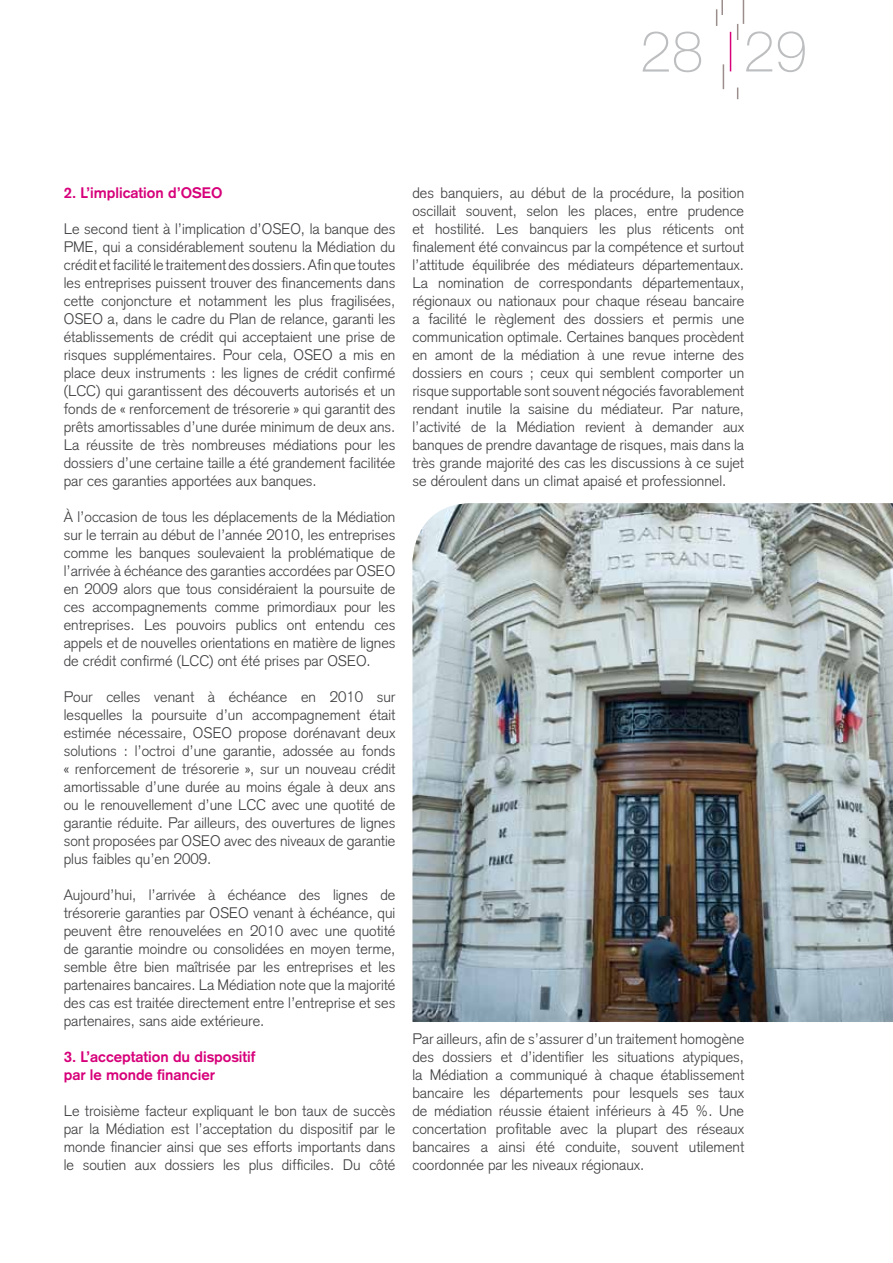
<style>
.page{position:relative;width:893px;height:1263px;background:#fff}
.page>*{position:absolute;margin:0;border:0;box-sizing:border-box;transform-origin:0 0}
.t1{font:100 57px "Helvetica Neue";color:#bdbec0}
.t2{font:300 15px/18px "Akzidenz Grotesk";color:#3e3d40;text-align:justify}
.t3{font:700 15px/18px "Akzidenz Grotesk";color:#d7007a}
</style>
<div class="page">
<img style="left:412px;top:503px;width:481px;height:519px">
<svg style="left:716px;top:0;width:7px;height:26px"></svg>
<hr style="left:730px;top:32px;width:1px;height:39px;background:#d7007a">
<svg style="left:737px;top:0;width:7px;height:40px"></svg>
<svg style="left:723px;top:64px;width:1px;height:25px"></svg>
<h1 class="t1" style="left:640px;top:19px;width:168px">28 29</h1>
<p class="t3" style="left:64px;top:184px;width:159px">2. L’implication d’OSEO</p>
<p class="t2" style="left:64px;top:220px;width:333px">Le second tient à l’implication d’OSEO, la banque des PME, qui a considérablement soutenu la Médiation du crédit et facilité le traitement des dossiers. Afin que toutes les entreprises puissent trouver des financements dans cette conjoncture et notamment les plus fragilisées, OSEO a, dans le cadre du Plan de relance, garanti les établissements de crédit qui acceptaient une prise de risques supplémentaires. Pour cela, OSEO a mis en place deux instruments : les lignes de crédit confirmé (LCC</p>
<p class="t2" style="left:64px;top:382px;width:333px;text-indent:32px">) qui garantissent des découverts autorisés et un fonds de « renforcement de trésorerie » qui garantit des prêts amortissables d’une durée minimum de deux ans.<br>La réussite de très nombreuses médiations pour les dossiers d’une certaine taille a été grandement facilitée par ces garanties apportées aux banques.</p>
<p class="t2" style="left:64px;top:508px;width:333px">À l’occasion de tous les déplacements de la Médiation sur le terrain au début de l’année 2010, les entreprises comme les banques soulevaient la problématique de l’arrivée à échéance des garanties accordées par OSEO en 2009 alors que tous considéraient la poursuite de ces accompagnements comme primordiaux pour les entreprises. Les pouvoirs publics ont entendu ces appels et de nouvelles orientations en matière de lignes de crédit confirmé (LCC</p>
<p class="t2" style="left:209px;top:652px;width:163px">) ont été prises par OSEO.</p>
<p class="t2" style="left:64px;top:688px;width:333px">Pour celles venant à échéance en 2010 sur lesquelles la poursuite d’un accompagnement était estimée nécessaire, OSEO propose dorénavant deux solutions : l’octroi d’une garantie, adossée au fonds « renforcement de trésorerie », sur un nouveau crédit amortissable d’une durée au moins égale à deux ans ou le renouvellement d’une LCC</p>
<p class="t2" style="left:64px;top:796px;width:333px;text-indent:208px">avec une quotité de garantie réduite. Par ailleurs, des ouvertures de lignes sont proposées par OSEO avec des niveaux de garantie plus faibles qu’en 2009.</p>
<p class="t2" style="left:64px;top:886px;width:333px">Aujourd’hui, l’arrivée à échéance des lignes de trésorerie garanties par OSEO venant à échéance, qui peuvent être renouvelées en 2010 avec une quotité de garantie moindre ou consolidées en moyen terme, semble être bien maîtrisée par les entreprises et les partenaires bancaires. La Médiation note que la majorité des cas est traitée directement entre l’entreprise et ses partenaires, sans aide extérieure.</p>
<p class="t3" style="left:64px;top:1048px;width:193px">3. L’acceptation du dispositif par le monde financier</p>
<p class="t2" style="left:64px;top:1102px;width:333px">Le troisième facteur expliquant le bon taux de succès par la Médiation est l’acceptation du dispositif par le monde financier ainsi que ses efforts importants dans le soutien aux dossiers les plus difficiles. Du côté</p>
<p class="t2" style="left:412px;top:184px;width:333px">des banquiers, au début de la procédure, la position oscillait souvent, selon les places, entre prudence et hostilité. Les banquiers les plus réticents ont finalement été convaincus par la compétence et surtout l’attitude équilibrée des médiateurs départementaux.<br>La nomination de correspondants départementaux, régionaux ou nationaux pour chaque réseau bancaire a facilité le règlement des dossiers et permis une communication optimale. Certaines banques procèdent en amont de la médiation à une revue interne des dossiers en cours ; ceux qui semblent comporter un risque supportable sont souvent négociés favorablement rendant inutile la saisine du médiateur. Par nature, l’activité de la Médiation revient à demander aux banques de prendre davantage de risques, mais dans la très grande majorité des cas les discussions à ce sujet se déroulent dans un climat apaisé et professionnel.</p>
<p class="t2" style="left:412px;top:1030px;width:333px">Par ailleurs, afin de s’assurer d’un traitement homogène des dossiers et d’identifier les situations atypiques, la Médiation a communiqué à chaque établissement bancaire les départements pour lesquels ses taux de médiation réussie étaient inférieurs à 45 %. Une concertation profitable avec la plupart des réseaux bancaires a ainsi été conduite, souvent utilement coordonnée par les niveaux régionaux.</p>
</div>
